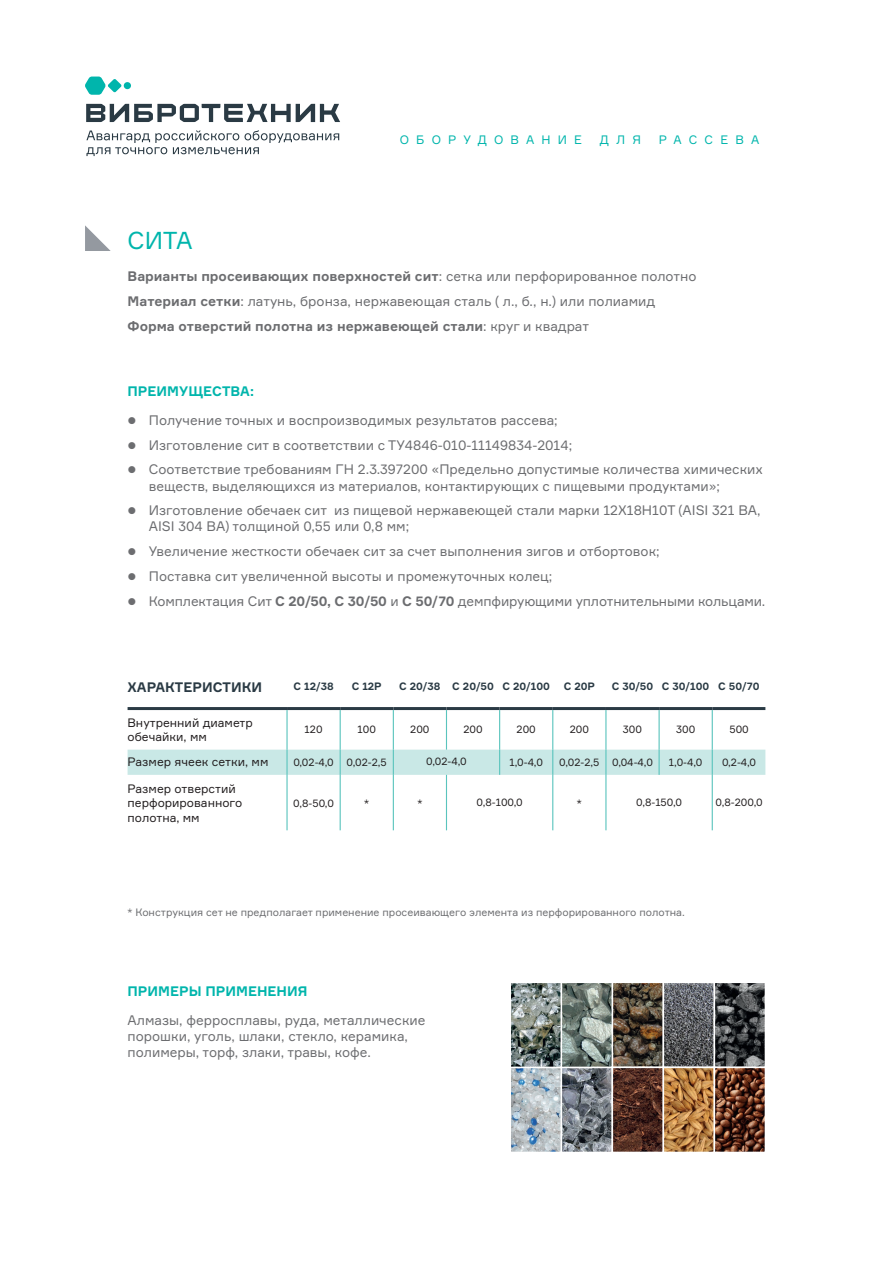
<style>
.page{position:relative;width:893px;height:1263px;background:#fff}
.page>*{position:absolute;margin:0;border:0;box-sizing:border-box;transform-origin:0 0}
.t1{font:24px "Formular";color:#00b5ac}
.t2{font:13.5px/24.8px "Formular";color:#6c6d70}
.t3{font:700 13.5px "Formular";color:#00b5ac}
.t4{font:700 13.5px "Formular";color:#2a3a44}
.t5{font:12px/14.4px "Formular";color:#231f20}
.t6{font:12px "Formular";letter-spacing:.6em;color:#00b5ac}
.t7{font:10.5px "Formular";color:#231f20}
.t8{font:10.5px "Formular";color:#6c6d70}
.t9{font:700 10.5px "Formular";color:#2a3a44}
.s1{font-weight:700}
</style>
<div class="page">
<img style="left:512px;top:984px;width:251px;height:166px">
<div style="left:612px;top:981px;width:52px;height:87px;border:2px solid #fff"></div>
<div style="left:663px;top:981px;width:52px;height:87px;border:2px solid #fff"></div>
<div style="left:714px;top:981px;width:52px;height:87px;border:2px solid #fff"></div>
<div style="left:561px;top:1066px;width:52px;height:87px;border:2px solid #fff"></div>
<div style="left:509px;top:1066px;width:53px;height:87px;border:2px solid #fff"></div>
<div style="left:561px;top:981px;width:52px;height:87px;border:2px solid #fff"></div>
<div style="left:509px;top:981px;width:53px;height:87px;border:2px solid #fff"></div>
<div style="left:612px;top:1066px;width:52px;height:87px;border:2px solid #fff"></div>
<div style="left:663px;top:1066px;width:52px;height:87px;border:2px solid #fff"></div>
<div style="left:714px;top:1066px;width:52px;height:87px;border:2px solid #fff"></div>
<svg style="left:86px;top:104px;width:254px;height:18px"></svg>
<svg style="left:85px;top:77px;width:46px;height:18px"></svg>
<svg style="left:86px;top:130px;width:253px;height:26px"></svg>
<svg style="left:85px;top:225px;width:26px;height:26px"></svg>
<svg style="left:128px;top:710px;width:637px;height:120px"></svg>
<hr style="left:128px;top:707px;width:159px;height:3px;background:#2a3a44">
<hr style="left:287px;top:707px;width:53px;height:3px;background:#2a3a44">
<hr style="left:340px;top:707px;width:53px;height:3px;background:#2a3a44">
<hr style="left:393px;top:707px;width:53px;height:3px;background:#2a3a44">
<hr style="left:446px;top:707px;width:54px;height:3px;background:#2a3a44">
<hr style="left:500px;top:707px;width:53px;height:3px;background:#2a3a44">
<hr style="left:553px;top:707px;width:53px;height:3px;background:#2a3a44">
<hr style="left:606px;top:707px;width:53px;height:3px;background:#2a3a44">
<hr style="left:659px;top:707px;width:53px;height:3px;background:#2a3a44">
<hr style="left:712px;top:707px;width:53px;height:3px;background:#2a3a44">
<hr style="left:286px;top:710px;width:2px;height:40px;background:#5ac4bd">
<hr style="left:286px;top:775px;width:2px;height:55px;background:#5ac4bd">
<hr style="left:340px;top:710px;width:1px;height:40px;background:#5ac4bd">
<hr style="left:393px;top:710px;width:1px;height:40px;background:#5ac4bd">
<hr style="left:446px;top:710px;width:1px;height:40px;background:#5ac4bd">
<hr style="left:499px;top:710px;width:1px;height:40px;background:#5ac4bd">
<hr style="left:552px;top:710px;width:1px;height:40px;background:#5ac4bd">
<hr style="left:605px;top:710px;width:1px;height:40px;background:#5ac4bd">
<hr style="left:658px;top:710px;width:2px;height:40px;background:#5ac4bd">
<hr style="left:712px;top:710px;width:1px;height:40px;background:#5ac4bd">
<div style="left:128px;top:750px;width:637px;height:25px;background:#c9e8e6"></div>
<hr style="left:340px;top:775px;width:1px;height:55px;background:#5ac4bd">
<hr style="left:393px;top:775px;width:1px;height:55px;background:#5ac4bd">
<hr style="left:446px;top:775px;width:1px;height:55px;background:#5ac4bd">
<hr style="left:552px;top:775px;width:1px;height:55px;background:#5ac4bd">
<hr style="left:605px;top:775px;width:1px;height:55px;background:#5ac4bd">
<hr style="left:712px;top:775px;width:1px;height:55px;background:#5ac4bd">
<h1 class="t1" style="left:128px;top:226px;width:67px">СИТА</h1>
<p class="t6" style="left:400px;top:133px;width:184px">ОБОРУДОВАНИЕ</p>
<p class="t6" style="left:600px;top:133px;width:43px">ДЛЯ</p>
<p class="t6" style="left:659px;top:133px;width:102px">РАССЕВА</p>
<p class="t2" style="left:128px;top:264px;width:570px"><span class="s1">Варианты просеивающих поверхностей сит</span>: сетка или перфорированное полотно<br><span class="s1">Материал сетки</span>: латунь, бронза, нержавеющая сталь ( л., б., н.) или полиамид<br><span class="s1">Форма отверстий полотна из нержавеющей стали</span>: круг и квадрат</p>
<p class="t3" style="left:128px;top:383px;width:128px">ПРЕИМУЩЕСТВА:</p>
<p class="t2" style="left:149px;top:407px;width:616px">Получение точных и воспроизводимых результатов рассева;<br>Изготовление сит в соответствии с ТУ4846-010-11149834-2014;<br>Соответствие требованиям ГН 2.3.397200 «Предельно допустимые количества химических</p>
<p class="t2" style="left:149px;top:473px;width:613px">веществ, выделяющихся из материалов, контактирующих с пищевыми продуктами»;<br>Изготовление обечаек сит из пищевой нержавеющей стали марки 12Х18Н10Т (AISI 321 BA,</p>
<p class="t2" style="left:149px;top:514px;width:618px">AISI 304 BA) толщиной 0,55 или 0,8 мм;<br>Увеличение жесткости обечаек сит за счет выполнения зигов и отбортовок;<br>Поставка сит увеличенной высоты и промежуточных колец;<br>Комплектация Сит <span class="s1">С 20/50, С 30/50</span> и <span class="s1">С 50/70</span> демпфирующими уплотнительными кольцами.</p>
<p class="t4" style="left:128px;top:678px;width:136px">ХАРАКТЕРИСТИКИ</p>
<p class="t9" style="left:293px;top:680px;width:42px">С 12/38</p>
<p class="t9" style="left:352px;top:680px;width:32px">С 12Р</p>
<p class="t9" style="left:399px;top:680px;width:152px">С 20/38 С 20/50 С 20/100</p>
<p class="t9" style="left:564px;top:680px;width:33px">С 20Р</p>
<p class="t9" style="left:612px;top:680px;width:149px">С 30/50 С 30/100 С 50/70</p>
<p class="t5" style="left:128px;top:715px;width:127px">Внутренний диаметр обечайки, мм</p>
<p class="t7" style="left:305px;top:723px;width:19px">120</p>
<p class="t7" style="left:358px;top:723px;width:20px">100</p>
<p class="t7" style="left:410px;top:723px;width:21px">200</p>
<p class="t7" style="left:463px;top:723px;width:21px">200</p>
<p class="t7" style="left:517px;top:723px;width:21px">200</p>
<p class="t7" style="left:570px;top:723px;width:21px">200</p>
<p class="t7" style="left:623px;top:723px;width:21px">300</p>
<p class="t7" style="left:676px;top:723px;width:21px">300</p>
<p class="t7" style="left:729px;top:723px;width:21px">500</p>
<p class="t5" style="left:128px;top:754px;width:142px">Размер ячеек сетки, мм</p>
<p class="t7" style="left:293px;top:756px;width:95px">0,02-4,0 0,02-2,5</p>
<p class="t7" style="left:426px;top:755px;width:42px">0,02-4,0</p>
<p class="t7" style="left:509px;top:756px;width:35px">1,0-4,0</p>
<p class="t7" style="left:559px;top:756px;width:95px">0,02-2,5 0,04-4,0</p>
<p class="t7" style="left:669px;top:756px;width:35px">1,0-4,0</p>
<p class="t7" style="left:722px;top:756px;width:36px">0,2-4,0</p>
<p class="t5" style="left:128px;top:781px;width:116px">Размер отверстий перфорированного полотна, мм</p>
<p class="t7" style="left:293px;top:796px;width:42px">0,8-50,0</p>
<p class="t7" style="left:364px;top:796px;width:6px">*</p>
<p class="t7" style="left:417px;top:796px;width:6px">*</p>
<p class="t7" style="left:476px;top:795px;width:48px">0,8-100,0</p>
<p class="t7" style="left:577px;top:796px;width:6px">*</p>
<p class="t7" style="left:636px;top:795px;width:47px">0,8-150,0</p>
<p class="t7" style="left:716px;top:795px;width:49px">0,8-200,0</p>
<p class="t8" style="left:128px;top:906px;width:559px">* Конструкция сет не предполагает применение просеивающего элемента из перфорированного полотна.</p>
<p class="t3" style="left:128px;top:982px;width:181px">ПРИМЕРЫ ПРИМЕНЕНИЯ</p>
<p class="t2" style="left:128px;top:1011px;width:299px;line-height:16.2px">Алмазы, ферросплавы, руда, металлические порошки, уголь, шлаки, стекло, керамика, полимеры, торф, злаки, травы, кофе.</p>
</div>
